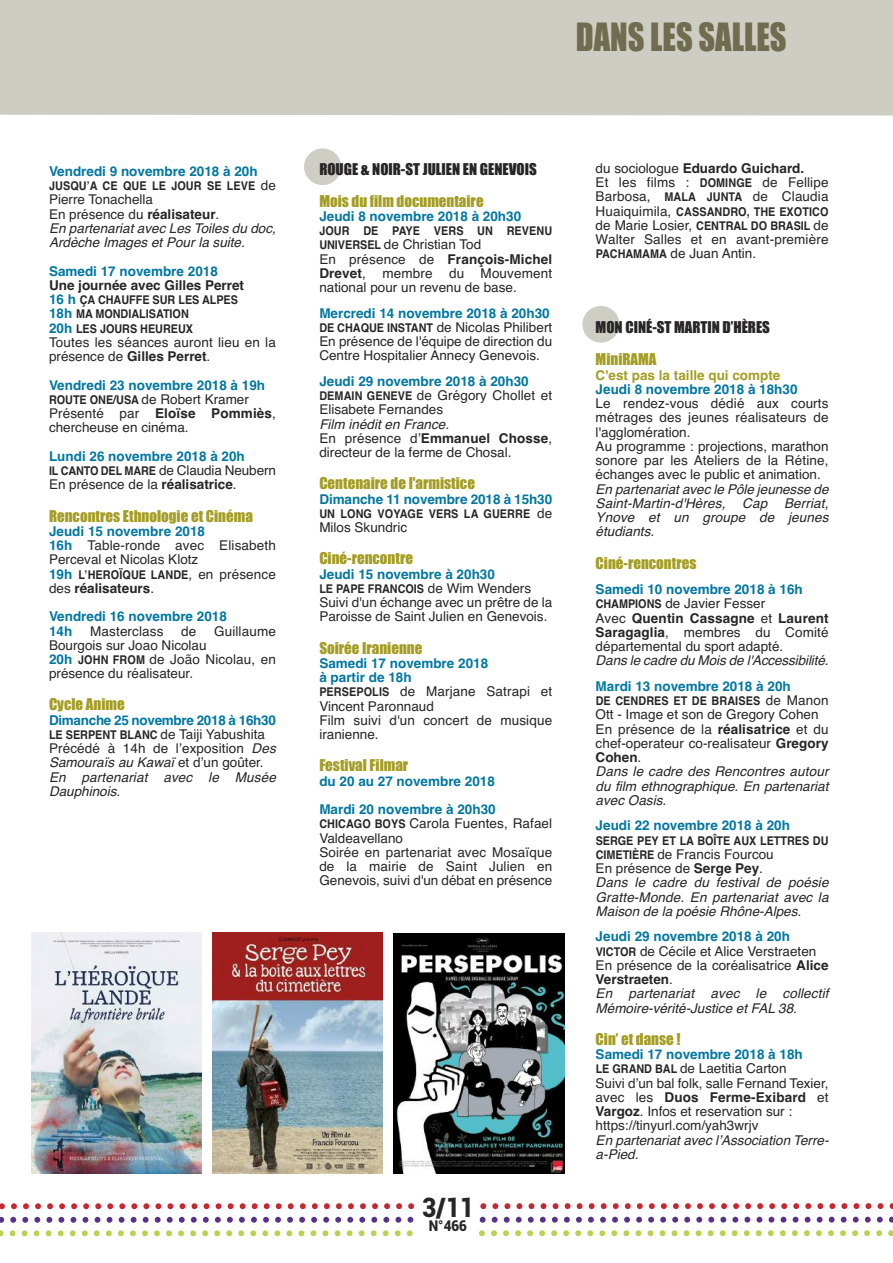
<style>
.page{position:relative;width:893px;height:1263px;background:#fff}
.page>*{position:absolute;margin:0;border:0;box-sizing:border-box;transform-origin:0 0}
.t1{font:36px "Impact";color:#6f6c50;scale:.9 1}
.t2{font:900 27px "Roboto";color:#272526;scale:.9 1}
.t3{font:15px "Impact";color:#a49d23}
.t4{font:15px "Impact";color:#272526}
.t5{font:900 15px "Roboto";color:#272526;scale:.9 1}
.t6{font:13.5px/14.2px "Helvetica";color:#272526}
.t7{font:italic 13.5px/14.2px "Helvetica";color:#272526}
.t8{font:700 13.5px/28.5px "Helvetica";color:#0077a1}
.t9{font:700 13.5px "Helvetica";color:#272526}
.t10{font:700 13.5px "Helvetica";color:#a49d23}
.t11{font:700 12px/14.2px "Helvetica";letter-spacing:.01em;color:#272526;scale:.9 1}
.s1{font-weight:400;font-size:13.5px}
.s2{font-style:normal}
.s3{font-weight:700;font-style:normal}
.s4{font-size:13.5px;color:#0077a1}
.s5{font-weight:700}
.s6{font-weight:700;color:#0077a1}
.s7{font-weight:700;font-size:12px}
.s8{font-weight:400;color:#272526}
.s9{color:#272526}
.s10{font-style:italic}
.s11{font-weight:700;font-style:normal;font-size:12px}
.s12{font-weight:700;font-style:normal;color:#0077a1}
</style>
<div class="page">
<div style="left:0;top:0;width:893px;height:116px;background:#cecdc3"></div>
<img style="left:31px;top:932px;width:170px;height:241px">
<img style="left:212px;top:932px;width:171px;height:242px">
<img style="left:394px;top:933px;width:170px;height:241px">
<svg style="left:0;top:1230px;width:893px;height:6px"></svg>
<svg style="left:0;top:1203px;width:893px;height:6px"></svg>
<svg style="left:0;top:1216px;width:893px;height:7px"></svg>
<div style="left:418px;top:1196px;width:59px;height:48px;background:#fff"></div>
<div style="left:582px;top:306px;width:37px;height:37px;background:#cfcec5;border-radius:50%"></div>
<div style="left:304px;top:148px;width:37px;height:37px;background:#cfcec5;border-radius:50%"></div>
<h1 class="t1" style="left:576px;top:18px;width:236px">DANS LES SALLES</h1>
<p class="t8" style="left:49px;top:157px;width:210px">Vendredi 9 novembre 2018 à 20h</p>
<p class="t11" style="left:49px;top:179px;width:254px">JUSQU’A CE QUE LE JOUR SE LEVE <span class="s1">de</span></p>
<p class="t7" style="left:49px;top:192px;width:228px"><span class="s2">Pierre Tonachella<br>En présence du</span> <span class="s3">réalisateur</span><span class="s2">.<br></span>En partenariat avec Les Toiles du doc,<br>Ardèche Images et Pour la suite.</p>
<p class="t8" style="left:49px;top:257px;width:170px">Samedi 17 novembre 2018</p>
<p class="t9" style="left:49px;top:277px;width:197px">Une journée avec Gilles Perret</p>
<p class="t11" style="left:49px;top:293px;width:211px"><span class="s4">16 h</span> ÇA CHAUFFE SUR LES ALPES<br><span class="s4">18h</span> MA MONDIALISATION<br><span class="s4">20h</span> LES JOURS HEUREUX</p>
<p class="t6" style="left:49px;top:335px;width:228px">Toutes les séances auront lieu en la présence de <span class="s5">Gilles Perret</span>.</p>
<p class="t6" style="left:49px;top:378px;width:228px"><span class="s6">Vendredi 23 novembre 2018 à 19h<br></span><span class="s7">ROUTE ONE/USA</span> de Robert Kramer<br>Présenté par <span class="s5">Eloïse Pommiès</span>, chercheuse en cinéma.</p>
<p class="t6" style="left:49px;top:449px;width:228px"><span class="s6">Lundi 26 novembre 2018 à 20h<br></span><span class="s7">IL CANTO DEL MARE</span> de Claudia Neubern<br>En présence de la <span class="s5">réalisatrice</span>.</p>
<p class="t3" style="left:49px;top:508px;width:205px">Rencontres Ethnologie et Cinéma</p>
<p class="t6" style="left:49px;top:524px;width:228px"><span class="s6">Jeudi 15 novembre 2018<br>16h</span> Table-ronde avec Elisabeth<br>Perceval et Nicolas Klotz</p>
<p class="t11" style="left:49px;top:567px;width:254px"><span class="s4">19h</span> L’HEROÏQUE LANDE<span class="s1">, en présence</span></p>
<p class="t8" style="left:49px;top:574px;width:179px"><span class="s8">des</span> <span class="s9">réalisateurs</span><span class="s8">.<br></span>Vendredi 16 novembre 2018</p>
<p class="t8" style="left:49px;top:617px;width:25px">14h</p>
<p class="t6" style="left:90px;top:624px;width:75px">Masterclass</p>
<p class="t6" style="left:181px;top:624px;width:17px">de</p>
<p class="t6" style="left:214px;top:624px;width:63px">Guillaume</p>
<p class="t6" style="left:49px;top:638px;width:228px">Bourgois sur Joao Nicolau<br><span class="s6">20h</span> <span class="s7">JOHN FROM</span> de João Nicolau, en présence du réalisateur.</p>
<p class="t3" style="left:49px;top:696px;width:77px">Cycle Anime</p>
<p class="t6" style="left:49px;top:713px;width:228px"><span class="s6">Dimanche 25 novembre 2018 à 16h30<br></span><span class="s7">LE SERPENT BLANC</span> de Taiji Yabushita<br>Précédé à 14h de l’exposition <span class="s10">Des<br>Samouraïs au Kawaï</span> et d’un goûter.<br><span class="s10">En partenariat avec le Musée<br>Dauphinois.</span></p>
<p class="t4" style="left:319px;top:161px;width:219px">ROUGE &amp; NOIR-ST JULIEN EN GENEVOIS</p>
<p class="t3" style="left:319px;top:193px;width:166px">Mois du film documentaire</p>
<p class="t8" style="left:319px;top:202px;width:203px">Jeudi 8 novembre 2018 à 20h30</p>
<p class="t11" style="left:319px;top:224px;width:260px">JOUR DE PAYE VERS UN REVENU</p>
<p class="t6" style="left:319px;top:238px;width:234px"><span class="s7">UNIVERSEL</span> de Christian Tod<br>En présence de <span class="s5">François-Michel<br>Drevet</span>, membre du Mouvement national pour un revenu de base.</p>
<p class="t6" style="left:319px;top:306px;width:234px"><span class="s6">Mercredi 14 novembre 2018 à 20h30<br></span><span class="s7">DE CHAQUE INSTANT</span> de Nicolas Philibert En présence de l'équipe de direction du Centre Hospitalier Annecy Genevois.</p>
<p class="t6" style="left:319px;top:374px;width:234px"><span class="s6">Jeudi 29 novembre 2018 à 20h30<br></span><span class="s7">DEMAIN GENEVE</span> de Grégory Chollet et<br>Elisabete Fernandes</p>
<p class="t6" style="left:319px;top:417px;width:234px"><span class="s10">Film inédit en France.<br></span>En présence d’<span class="s5">Emmanuel Chosse</span>, directeur de la ferme de Chosal.</p>
<p class="t3" style="left:319px;top:475px;width:157px">Centenaire de l'armistice</p>
<p class="t8" style="left:319px;top:485px;width:234px">Dimanche 11 novembre 2018 à 15h30</p>
<p class="t11" style="left:319px;top:507px;width:260px">UN LONG VOYAGE VERS LA GUERRE <span class="s1">de</span></p>
<p class="t6" style="left:319px;top:520px;width:89px">Milos Skundric</p>
<p class="t3" style="left:319px;top:550px;width:95px">Ciné-rencontre</p>
<p class="t8" style="left:319px;top:560px;width:177px">Jeudi 15 novembre à 20h30</p>
<p class="t11" style="left:319px;top:582px;width:237px">LE PAPE FRANCOIS <span class="s1">de Wim Wenders</span></p>
<p class="t6" style="left:319px;top:595px;width:234px">Suivi d'un échange avec un prêtre de la<br>Paroisse de Saint Julien en Genevois.</p>
<p class="t3" style="left:319px;top:640px;width:105px">Soirée Iranienne</p>
<p class="t6" style="left:319px;top:656px;width:234px"><span class="s6">Samedi 17 novembre 2018<br>à partir de 18h<br></span><span class="s7">PERSEPOLIS</span> de Marjane Satrapi et<br>Vincent Paronnaud<br>Film suivi d'un concert de musique iranienne.</p>
<p class="t3" style="left:319px;top:757px;width:90px">Festival Filmar</p>
<p class="t8" style="left:319px;top:767px;width:178px">du 20 au 27 novembre 2018<br>Mardi 20 novembre à 20h30</p>
<p class="t6" style="left:319px;top:816px;width:234px"><span class="s7">CHICAGO BOYS</span> Carola Fuentes, Rafael<br>Valdeavellano<br>Soirée en partenariat avec Mosaïque de la mairie de Saint Julien en<br>Genevois, suivi d'un débat en présence</p>
<h2 class="t2" style="left:422px;top:1192px;width:59px">3/11</h2>
<p class="t5" style="left:429px;top:1217px;width:44px">N°466</p>
<p class="t6" style="left:596px;top:161px;width:234px">du sociologue <span class="s5">Eduardo Guichard.<br></span>Et les films : <span class="s7">DOMINGE</span> de Fellipe<br>Barbosa, <span class="s7">MALA JUNTA</span> de Claudia</p>
<p class="t11" style="left:596px;top:204px;width:260px"><span class="s1">Huaiquimila,</span> CASSANDRO, THE EXOTICO</p>
<p class="t6" style="left:596px;top:218px;width:234px;text-align:justify">de Marie Losier, <span class="s7">CENTRAL DO BRASIL</span> de Walter Salles et en avant-première <span class="s7">PACHAMAMA</span> de Juan Antin.</p>
<p class="t4" style="left:596px;top:319px;width:176px">MON CINÉ-ST MARTIN D’HÈRES</p>
<p class="t3" style="left:596px;top:351px;width:62px">MiniRAMA</p>
<p class="t10" style="left:596px;top:367px;width:186px">C'est pas la taille qui compte</p>
<p class="t8" style="left:596px;top:375px;width:203px">Jeudi 8 novembre 2018 à 18h30</p>
<p class="t6" style="left:596px;top:396px;width:234px">Le rendez-vous dédié aux courts métrages des jeunes réalisateurs de l'agglomération.<br>Au programme : projections, marathon sonore par les Ateliers de la Rétine, échanges avec le public et animation.</p>
<p class="t7" style="left:596px;top:482px;width:234px;text-align:justify">En partenariat avec le Pôle jeunesse de Saint-Martin-d'Hères, Cap Berriat, Ynove et un groupe de jeunes étudiants.</p>
<p class="t3" style="left:596px;top:555px;width:102px">Ciné-rencontres</p>
<p class="t6" style="left:596px;top:582px;width:234px"><span class="s6">Samedi 10 novembre 2018 à 16h<br></span><span class="s7">CHAMPIONS</span> de Javier Fesser<br>Avec <span class="s5">Quentin Cassagne</span> et <span class="s5">Laurent<br>Saragaglia</span>, membres du Comité départemental du sport adapté.</p>
<p class="t7" style="left:596px;top:654px;width:234px">Dans le cadre du Mois de l'Accessibilité.</p>
<p class="t8" style="left:596px;top:672px;width:197px">Mardi 13 novembre 2018 à 20h</p>
<p class="t11" style="left:596px;top:694px;width:260px">DE CENDRES ET DE BRAISES <span class="s1">de Manon</span></p>
<p class="t6" style="left:596px;top:708px;width:234px">Ott - Image et son de Gregory Cohen<br>En présence de la <span class="s5">réalisatrice</span> et du chef-operateur co-realisateur <span class="s5">Gregory<br>Cohen</span>.<br><span class="s10">Dans le cadre des Rencontres autour du film ethnographique. En partenariat avec Oasis.</span></p>
<p class="t8" style="left:596px;top:811px;width:196px">Jeudi 22 novembre 2018 à 20h</p>
<p class="t11" style="left:596px;top:833px;width:260px">SERGE PEY ET LA BOÎTE AUX LETTRES DU</p>
<p class="t7" style="left:596px;top:847px;width:234px"><span class="s11">CIMETIÈRE</span> <span class="s2">de Francis Fourcou<br>En présence de</span> <span class="s3">Serge Pey</span><span class="s2">.<br></span>Dans le cadre du festival de poésie<br>Gratte-Monde. En partenariat avec la<br>Maison de la poésie Rhône-Alpes.</p>
<p class="t7" style="left:596px;top:930px;width:234px"><span class="s12">Jeudi 29 novembre 2018 à 20h<br></span><span class="s11">VICTOR</span> <span class="s2">de Cécile et Alice Verstraeten<br>En présence de la coréalisatrice</span> <span class="s3">Alice<br>Verstraeten</span><span class="s2">.<br></span>En partenariat avec le collectif<br>Mémoire-vérité-Justice et FAL 38.</p>
<p class="t3" style="left:596px;top:1031px;width:86px">Cin’ et danse !</p>
<p class="t6" style="left:596px;top:1047px;width:234px"><span class="s6">Samedi 17 novembre 2018 à 18h<br></span><span class="s7">LE GRAND BAL</span> de Laetitia Carton<br>Suivi d’un bal folk, salle Fernand Texier, avec les <span class="s5">Duos Ferme-Exibard</span> et <span class="s5">Vargoz</span>. Infos et reservation sur : https://tinyurl.com/yah3wrjv</p>
<p class="t7" style="left:596px;top:1133px;width:234px">En partenariat avec l’Association Terre&shy;a-Pied.</p>
</div>
